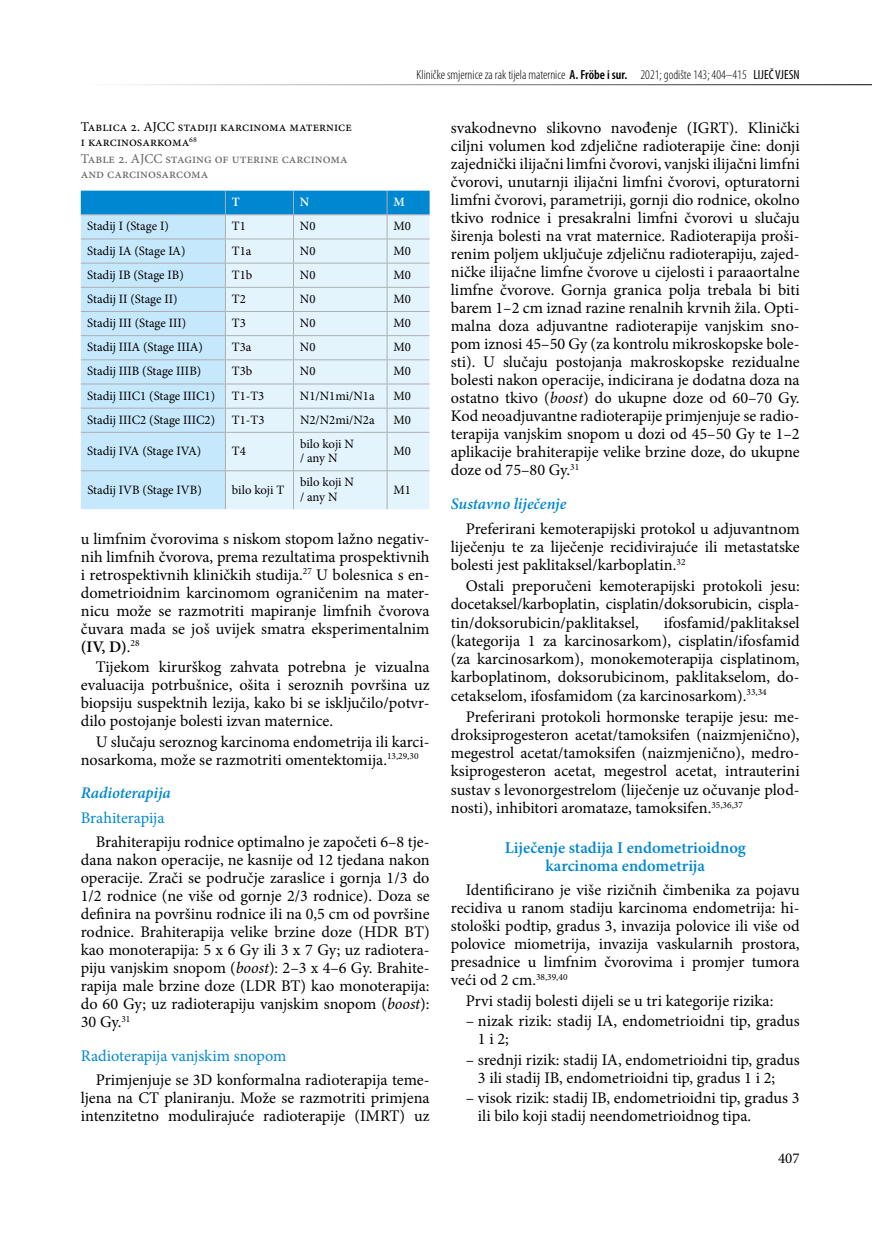
<style>
.page{position:relative;width:872px;height:1234px;background:#fff}
.page>*{position:absolute;margin:0;border:0;box-sizing:border-box;transform-origin:0 0}
.t1{font:600 16.5px/18px "Minion Pro";color:#0087d1;text-align:center}
.t2{font:16.2px/18px "Minion Pro";color:#000;text-align:justify}
.t3{font:16.2px "Minion Pro";color:#0087d1}
.t4{font:italic 600 16.2px "Minion Pro";letter-spacing:-.005em;color:#0087d1}
.t5{font:15px "Minion Pro";color:#000}
.t6{font:13.5px/15px "Minion Pro";color:#000}
.t7{font:13.5px/15px "Minion Pro";color:#646365}
.t8{font:300 condensed 13.2px "Myriad Pro";color:#000}
.t9{font:12.75px/14.2px "Minion Pro";color:#000}
.t10{font:600 12.75px "Minion Pro";color:#fff}
.s1{font-weight:600}
.s2{font-weight:400}
.s3{font-style:italic}
</style>
<div class="page">
<hr style="left:81px;top:84px;width:791px;height:1px;background:#000">
<svg style="left:81px;top:190px;width:348px;height:319px;background:#c5e4f6"></svg>
<hr style="left:81px;top:432px;width:144px;height:1px;background:#adaeb1">
<hr style="left:225px;top:432px;width:68px;height:1px;background:#adaeb1">
<hr style="left:225px;top:432px;width:1px;height:38px;background:#adaeb1">
<hr style="left:293px;top:432px;width:94px;height:1px;background:#adaeb1">
<hr style="left:293px;top:432px;width:1px;height:38px;background:#adaeb1">
<hr style="left:387px;top:432px;width:42px;height:1px;background:#adaeb1">
<hr style="left:387px;top:432px;width:1px;height:38px;background:#adaeb1">
<hr style="left:81px;top:470px;width:144px;height:1px;background:#adaeb1">
<hr style="left:225px;top:470px;width:68px;height:1px;background:#adaeb1">
<hr style="left:225px;top:471px;width:1px;height:38px;background:#adaeb1">
<hr style="left:293px;top:470px;width:94px;height:1px;background:#adaeb1">
<hr style="left:293px;top:471px;width:1px;height:38px;background:#adaeb1">
<hr style="left:387px;top:470px;width:42px;height:1px;background:#adaeb1">
<hr style="left:387px;top:471px;width:1px;height:38px;background:#adaeb1">
<p class="t8" style="left:416px;top:67px;width:384px">Kliničke smjernice za rak tijela maternice <span class="s1">A. Fröbe i sur.</span> 2021; godište 143; 404–415 <span class="s2">LIJEČ VJESN</span></p>
<p class="t6" style="left:81px;top:119px;width:272px">Tablica 2. AJCC stadiji karcinoma maternice i karcinosarkoma<sup>68</sup></p>
<p class="t7" style="left:81px;top:151px;width:268px">Table 2. AJCC staging of uterine carcinoma and carcinosarcoma</p>
<p class="t10" style="left:232px;top:193px;width:10px">T</p>
<p class="t10" style="left:300px;top:193px;width:11px">N</p>
<p class="t10" style="left:393px;top:193px;width:13px">M</p>
<p class="t9" style="left:87px;top:219px;width:83px">Stadij I (Stage I)</p>
<p class="t9" style="left:232px;top:219px;width:15px">T1</p>
<p class="t9" style="left:300px;top:219px;width:17px">N0</p>
<p class="t9" style="left:393px;top:219px;width:19px">M0</p>
<p class="t9" style="left:87px;top:243px;width:100px">Stadij IA (Stage IA)</p>
<p class="t9" style="left:232px;top:243px;width:21px">T1a</p>
<p class="t9" style="left:300px;top:243px;width:17px">N0</p>
<p class="t9" style="left:393px;top:243px;width:19px">M0</p>
<p class="t9" style="left:87px;top:267px;width:98px">Stadij IB (Stage IB)</p>
<p class="t9" style="left:232px;top:267px;width:22px">T1b</p>
<p class="t9" style="left:300px;top:267px;width:17px">N0</p>
<p class="t9" style="left:393px;top:267px;width:19px">M0</p>
<p class="t9" style="left:87px;top:292px;width:92px">Stadij II (Stage II)</p>
<p class="t9" style="left:232px;top:292px;width:15px">T2</p>
<p class="t9" style="left:300px;top:292px;width:17px">N0</p>
<p class="t9" style="left:393px;top:292px;width:19px">M0</p>
<p class="t9" style="left:87px;top:316px;width:100px">Stadij III (Stage III)</p>
<p class="t9" style="left:232px;top:316px;width:15px">T3</p>
<p class="t9" style="left:300px;top:316px;width:17px">N0</p>
<p class="t9" style="left:393px;top:316px;width:19px">M0</p>
<p class="t9" style="left:87px;top:340px;width:117px">Stadij IIIA (Stage IIIA)</p>
<p class="t9" style="left:232px;top:340px;width:21px">T3a</p>
<p class="t9" style="left:300px;top:340px;width:17px">N0</p>
<p class="t9" style="left:393px;top:340px;width:19px">M0</p>
<p class="t9" style="left:87px;top:364px;width:115px">Stadij IIIB (Stage IIIB)</p>
<p class="t9" style="left:232px;top:364px;width:22px">T3b</p>
<p class="t9" style="left:300px;top:364px;width:17px">N0</p>
<p class="t9" style="left:393px;top:364px;width:19px">M0</p>
<p class="t9" style="left:87px;top:388px;width:129px">Stadij IIIC1 (Stage IIIC1)</p>
<p class="t9" style="left:232px;top:388px;width:34px">T1-T3</p>
<p class="t9" style="left:300px;top:388px;width:76px">N1/N1mi/N1a</p>
<p class="t9" style="left:393px;top:388px;width:19px">M0</p>
<p class="t9" style="left:87px;top:412px;width:129px">Stadij IIIC2 (Stage IIIC2)</p>
<p class="t9" style="left:232px;top:412px;width:34px">T1-T3</p>
<p class="t9" style="left:300px;top:412px;width:76px">N2/N2mi/N2a</p>
<p class="t9" style="left:393px;top:412px;width:19px">M0</p>
<p class="t9" style="left:87px;top:444px;width:115px">Stadij IVA (Stage IVA)</p>
<p class="t9" style="left:232px;top:444px;width:15px">T4</p>
<p class="t9" style="left:300px;top:436px;width:56px">bilo koji N / any N</p>
<p class="t9" style="left:393px;top:444px;width:19px">M0</p>
<p class="t9" style="left:87px;top:482px;width:116px">Stadij IVB (Stage IVB)</p>
<p class="t9" style="left:232px;top:482px;width:54px">bilo koji T</p>
<p class="t9" style="left:300px;top:475px;width:56px">bilo koji N / any N</p>
<p class="t9" style="left:393px;top:482px;width:19px">M1</p>
<p class="t2" style="left:81px;top:529px;width:350px">u limfnim čvorovima s niskom stopom lažno negativ&shy;nih limfnih čvorova, prema rezultatima prospektivnih i retrospektivnih kliničkih studija.<sup>27</sup> U bolesnica s en&shy;dometrioidnim karcinomom ograničenim na mater&shy;nicu može se razmotriti mapiranje limfnih čvorova čuvara mada se još uvijek smatra eksperimentalnim <span class="s1">(IV, D)</span>.<sup>28</sup></p>
<p class="t2" style="left:81px;top:658px;width:350px;text-indent:15px">Tijekom kirurškog zahvata potrebna je vizualna evaluacija potrbušnice, ošita i seroznih površina uz biopsiju suspektnih lezija, kako bi se isključilo/potvr&shy;dilo postojanje bolesti izvan maternice.</p>
<p class="t2" style="left:81px;top:732px;width:350px;text-indent:15px">U slučaju seroznog karcinoma endometrija ili karci&shy;nosarkoma, može se razmotriti omentektomija.<sup>13,29,30</sup></p>
<p class="t4" style="left:81px;top:781px;width:92px">Radioterapija</p>
<p class="t3" style="left:81px;top:806px;width:85px">Brahiterapija</p>
<p class="t2" style="left:81px;top:832px;width:350px;text-indent:15px">Brahiterapiju rodnice optimalno je započeti 6–8 tje&shy;dana nakon operacije, ne kasnije od 12 tjedana nakon operacije. Zrači se područje zaraslice i gornja 1/3 do 1/2 rodnice (ne više od gornje 2/3 rodnice). Doza se definira na površinu rodnice ili na 0,5 cm od površine rodnice. Brahiterapija velike brzine doze (HDR BT) kao monoterapija: 5 x 6 Gy ili 3 x 7 Gy; uz radiotera&shy;piju vanjskim snopom (<span class="s3">boost</span>): 2–3 x 4–6 Gy. Brahite&shy;rapija male brzine doze (LDR BT) kao monoterapija: do 60 Gy; uz radioterapiju vanjskim snopom (<span class="s3">boost</span>):<br>30 Gy.<sup>31</sup></p>
<p class="t3" style="left:81px;top:1044px;width:207px">Radioterapija vanjskim snopom</p>
<p class="t2" style="left:81px;top:1070px;width:350px;text-indent:15px">Primjenjuje se 3D konformalna radioterapija teme&shy;ljena na CT planiranju. Može se razmotriti primjena intenzitetno modulirajuće radioterapije (IMRT) uz</p>
<p class="t2" style="left:451px;top:119px;width:350px">svakodnevno slikovno navođenje (IGRT). Klinički ciljni volumen kod zdjelične radioterapije čine: donji zajednički ilijačni limfni čvorovi, vanjski ilijačni limfni čvorovi, unutarnji ilijačni limfni čvorovi, opturatorni limfni čvorovi, parametriji, gornji dio rodnice, okolno tkivo rodnice i presakralni limfni čvorovi u slučaju širenja bolesti na vrat maternice. Radioterapija proši&shy;renim poljem uključuje zdjeličnu radioterapiju, zajed&shy;ničke ilijačne limfne čvorove u cijelosti i paraaortalne limfne čvorove. Gornja granica polja trebala bi biti barem 1–2 cm iznad razine renalnih krvnih žila. Opti&shy;malna doza adjuvantne radioterapije vanjskim sno&shy;pom iznosi 45–50 Gy (za kontrolu mikroskopske bole&shy;sti). U slučaju postojanja makroskopske rezidualne bolesti nakon operacije, indicirana je dodatna doza na ostatno tkivo (<span class="s3">boost</span>) do ukupne doze od 60–70 Gy.<br>Kod neoadjuvantne radioterapije primjenjuje se radio&shy;terapija vanjskim snopom u dozi od 45–50 Gy te 1–2 aplikacije brahiterapije velike brzine doze, do ukupne doze od 75–80 Gy.<sup>31</sup></p>
<p class="t4" style="left:451px;top:492px;width:117px">Sustavno liječenje</p>
<p class="t2" style="left:451px;top:519px;width:350px;text-indent:15px">Preferirani kemoterapijski protokol u adjuvantnom liječenju te za liječenje recidivirajuće ili metastatske bolesti jest paklitaksel/karboplatin.<sup>32</sup></p>
<p class="t2" style="left:451px;top:576px;width:350px;text-indent:15px">Ostali preporučeni kemoterapijski protokoli jesu: docetaksel/karboplatin, cisplatin/doksorubicin, cispla&shy;tin/doksorubicin/paklitaksel,</p>
<p class="t2" style="left:451px;top:613px;width:350px;text-indent:213px">ifosfamid/paklitaksel (kategorija 1 za karcinosarkom), cisplatin/ifosfamid (za karcinosarkom), monokemoterapija cisplatinom, karboplatinom, doksorubicinom, paklitakselom, do&shy;cetakselom, ifosfamidom (za karcinosarkom).<sup>33,34</sup></p>
<p class="t2" style="left:451px;top:707px;width:350px;text-indent:15px">Preferirani protokoli hormonske terapije jesu: me&shy;droksiprogesteron acetat/tamoksifen (naizmjenično), megestrol acetat/tamoksifen (naizmjenično), medro&shy;ksiprogesteron acetat, megestrol acetat, intrauterini sustav s levonorgestrelom (liječenje uz očuvanje plod&shy;nosti), inhibitori aromataze, tamoksifen.<sup>35,36,37</sup></p>
<p class="t1" style="left:504px;top:838px;width:243px">Liječenje stadija I endometrioidnog karcinoma endometrija</p>
<p class="t2" style="left:451px;top:881px;width:350px;text-indent:15px">Identificirano je više rizičnih čimbenika za pojavu recidiva u ranom stadiju karcinoma endometrija: hi&shy;stološki podtip, gradus 3, invazija polovice ili više od polovice miometrija, invazija vaskularnih prostora, presadnice u limfnim čvorovima i promjer tumora veći od 2 cm.<sup>38,39,40</sup></p>
<p class="t2" style="left:466px;top:991px;width:309px">Prvi stadij bolesti dijeli se u tri kategorije rizika:</p>
<p class="t2" style="left:478px;top:1011px;width:323px;text-indent:-12px">– nizak rizik: stadij IA, endometrioidni tip, gradus<br>1 i 2;</p>
<p class="t2" style="left:478px;top:1050px;width:323px;text-indent:-12px">– srednji rizik: stadij IA, endometrioidni tip, gradus<br>3 ili stadij IB, endometrioidni tip, gradus 1 i 2;</p>
<p class="t2" style="left:478px;top:1088px;width:323px;text-indent:-12px">– visok rizik: stadij IB, endometrioidni tip, gradus 3 ili bilo koji stadij neendometrioidnog tipa.</p>
<p class="t5" style="left:778px;top:1147px;width:23px">407</p>
</div>
